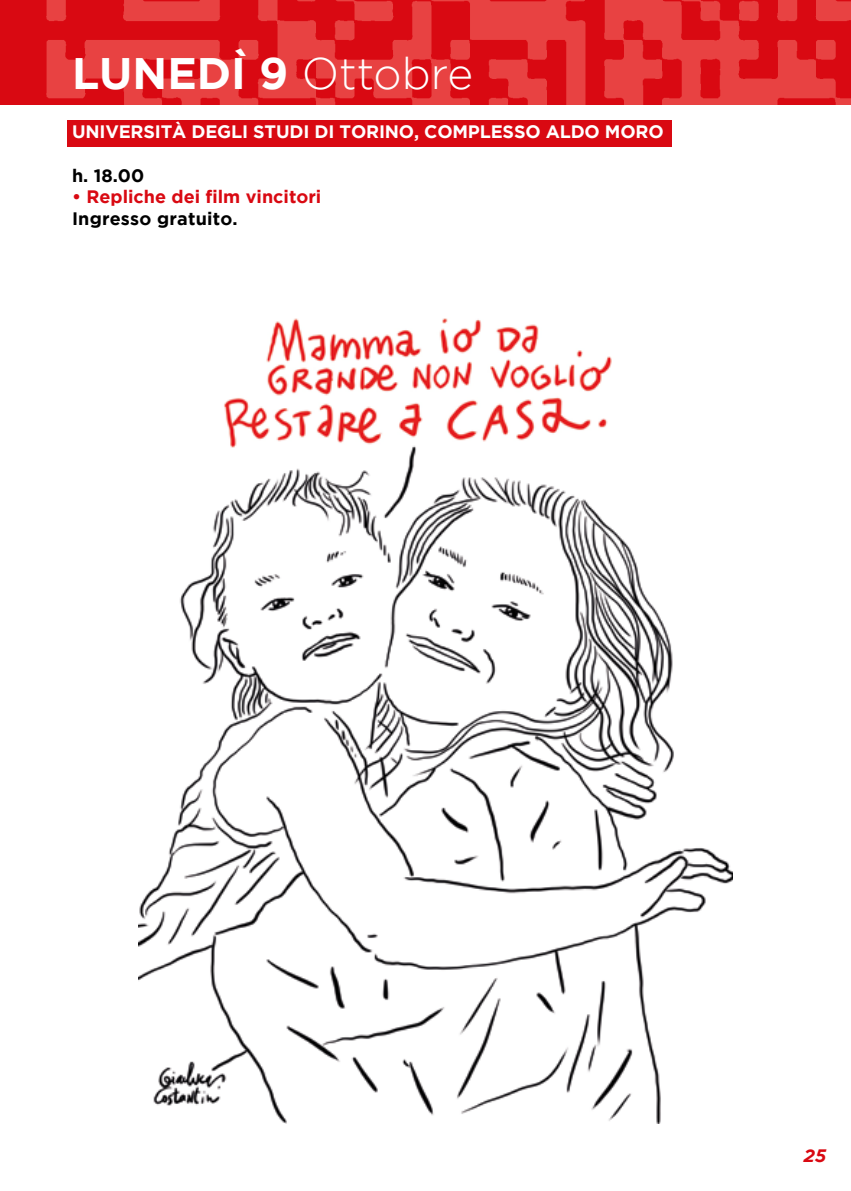
<style>
.page{position:relative;width:851px;height:1191px;background:#fff}
.page>*{position:absolute;margin:0;border:0;box-sizing:border-box;transform-origin:0 0}
.t1{font:700 44px "Gotham";color:#fff}
.t2{font:700 18px "Gotham";letter-spacing:-.01em;color:#fff}
.t3{font:700 18px "Gotham";color:#d90912}
.t4{font:700 18px "Gotham";letter-spacing:.01em;color:#000}
.t5{font:italic 700 18px "Gotham";color:#d90912}
.s1{font-weight:300}
</style>
<div class="page">
<div style="left:67px;top:120px;width:604px;height:26px;background:#d90912"></div>
<img style="left:0;top:0;width:850px;height:105px">
<img style="left:139px;top:318px;width:593px;height:805px">
<h1 class="t1" style="left:72px;top:48px;width:402px">LUNEDÌ 9 <span class="s1">Ottobre</span></h1>
<p class="t2" style="left:72px;top:122px;width:593px">UNIVERSITÀ DEGLI STUDI DI TORINO, COMPLESSO ALDO MORO</p>
<p class="t4" style="left:72px;top:165px;width:74px">h. 18.00</p>
<p class="t3" style="left:72px;top:186px;width:251px">• Repliche dei film vincitori</p>
<p class="t4" style="left:72px;top:208px;width:167px">Ingresso gratuito.</p>
<p class="t5" style="left:803px;top:1144px;width:24px">25</p>
</div>
